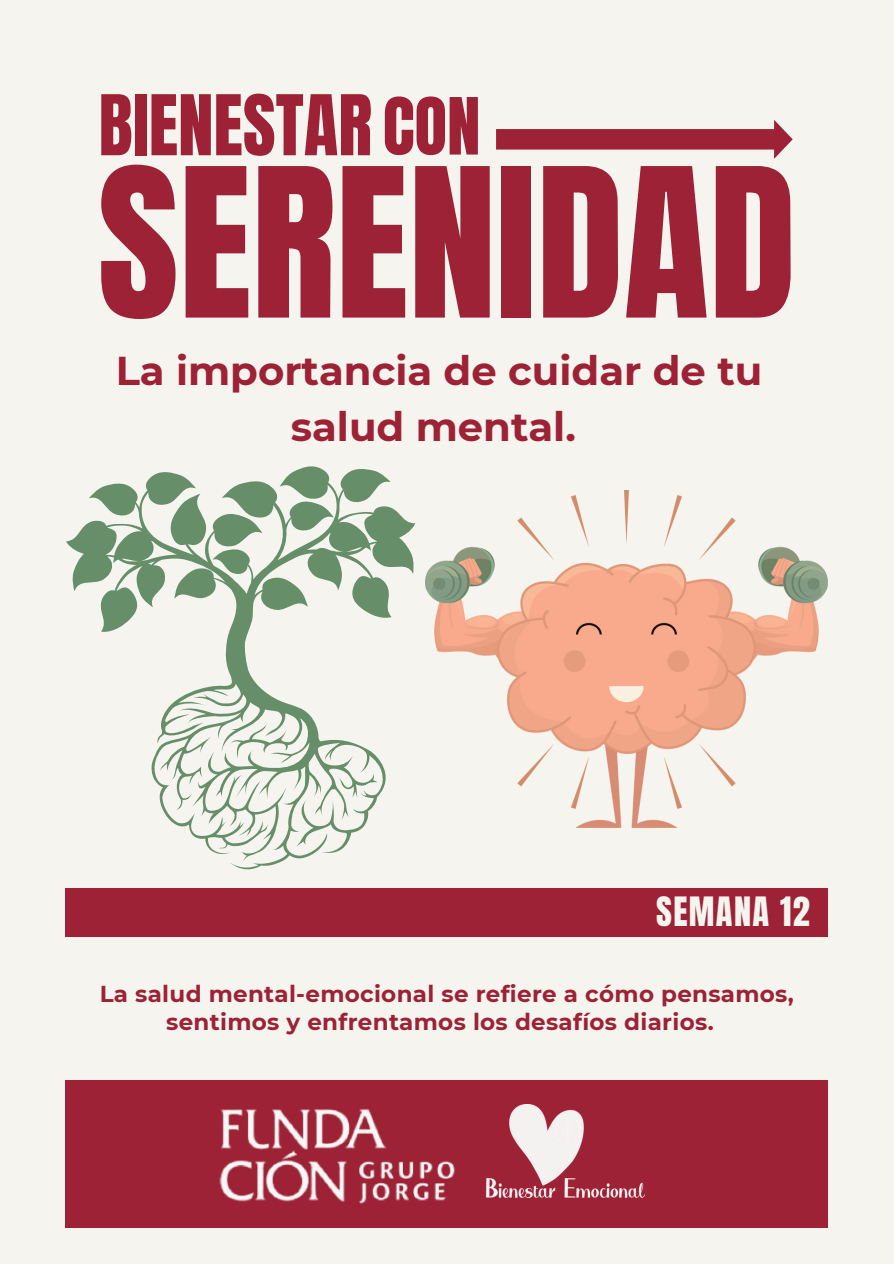
<style>
.page{position:relative;width:894px;height:1264px;background:#fff}
.page>*{position:absolute;margin:0;border:0;box-sizing:border-box;transform-origin:0 0}
.t1{font:176.4px "Anton";color:#9d2235}
.t2{font:71.1px "Anton";color:#9d2235}
.t3{font:700 40.2px/55.9px "Montserrat";color:#9d2235;text-align:center}
.t4{font:34.35px "Anton";letter-spacing:.04em;color:#f5f4ef}
.t5{font:700 22.95px/28.2px "Montserrat";letter-spacing:.015em;color:#9d2235;text-align:center}
.s1{font-size:66.9px}
</style>
<div class="page">
<div style="left:0;top:0;width:893px;height:1263px;background:#f5f4ef"></div>
<div style="left:66px;top:888px;width:761px;height:48px;background:#9d2235"></div>
<div style="left:66px;top:1080px;width:761px;height:147px;background:#9d2235"></div>
<svg style="left:496px;top:120px;width:296px;height:39px"></svg>
<img style="left:485px;top:1104px;width:159px;height:92px">
<img style="left:219px;top:1109px;width:236px;height:95px">
<svg style="left:66px;top:466px;width:349px;height:404px"></svg>
<img style="left:425px;top:490px;width:402px;height:337px">
<p class="t2" style="left:99px;top:74px;width:383px">BIENESTAR <span class="s1">CON</span></p>
<p class="t1" style="left:97px;top:117px;width:699px">SERENIDAD</p>
<p class="t3" style="left:116px;top:343px;width:648px">La importancia de cuidar de tu salud mental.</p>
<p class="t4" style="left:656px;top:886px;width:155px">SEMANA 12</p>
<p class="t5" style="left:100px;top:979px;width:695px">La salud mental-emocional se refiere a cómo pensamos, sentimos y enfrentamos los desafíos diarios.</p>
</div>
